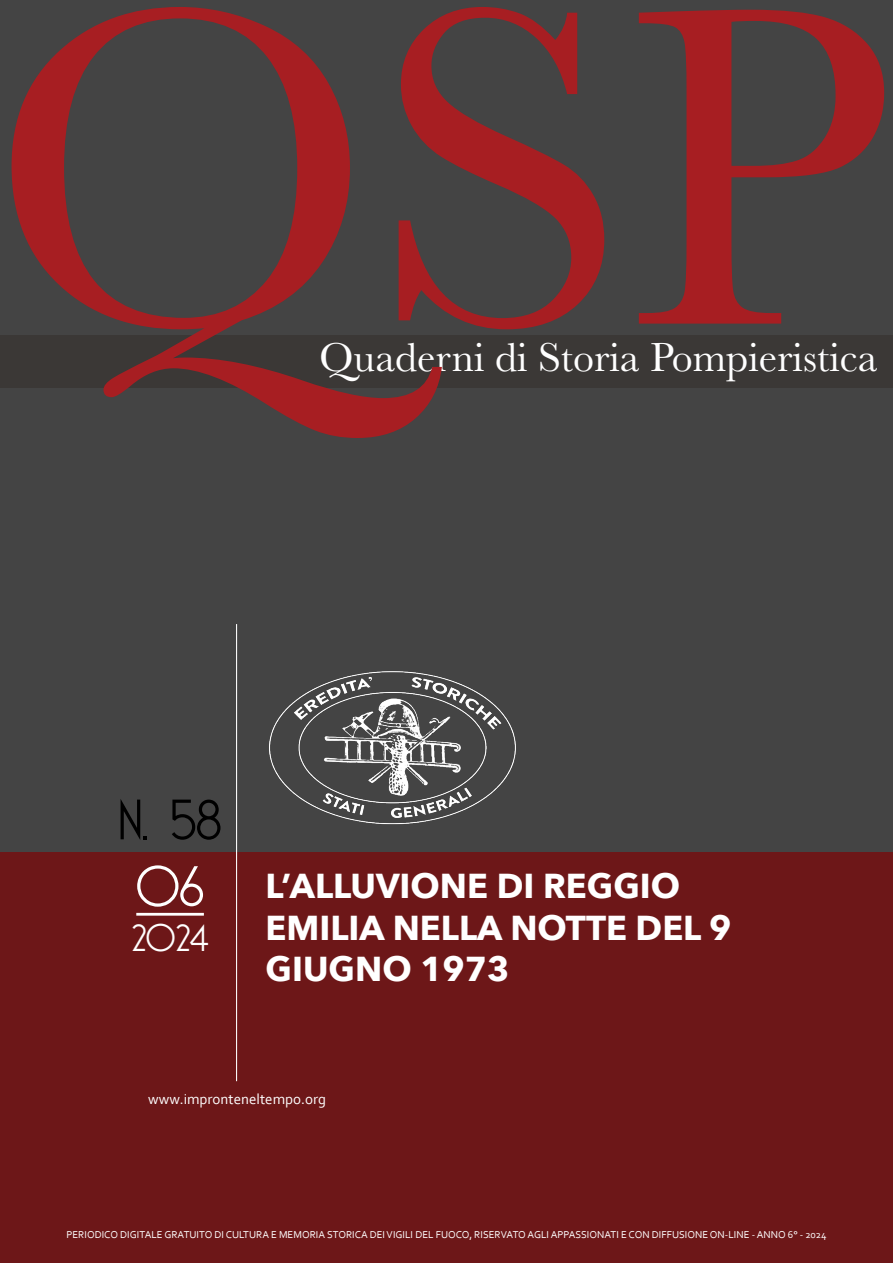
<style>
.page{position:relative;width:893px;height:1263px;background:#fff}
.page>*{position:absolute;margin:0;border:0;box-sizing:border-box;transform-origin:0 0}
.t1{font:469.5px "Baskerville";color:#a71e22}
.t2{font:300 55.5px "Bellerose";color:#000}
.t3{font:300 55.5px "Bellerose";color:#fff}
.t4{font:42px "Baskerville";color:#fff}
.t5{font:300 37.5px "Bellerose";color:#fff}
.t6{font:700 34.5px/41.4px "Avenir Next";color:#fff}
.t7{font:15px "Corbel";color:#fff}
.t8{font:10.5px "Corbel";color:#fff}
</style>
<div class="page">
<div style="left:0;top:0;width:893px;height:878px;background:#444"></div>
<div style="left:0;top:853px;width:893px;height:410px;background:#6d1718"></div>
<hr style="left:136px;top:913px;width:68px;height:3px;background:#fff">
<hr style="left:236px;top:624px;width:1px;height:457px;background:#fff">
<img style="left:269px;top:671px;width:247px;height:154px">
<div style="left:0;top:335px;width:893px;height:53px;background:#3b3836"></div>
<h1 class="t1" style="left:-13px;top:-128px;width:902px">QSP</h1>
<h3 class="t4" style="left:319px;top:331px;width:560px">Quaderni di Storia Pompieristica</h3>
<h2 class="t2" style="left:119px;top:788px;width:104px">N. 58</h2>
<h2 class="t3" style="left:136px;top:855px;width:69px">06</h2>
<h3 class="t5" style="left:131px;top:916px;width:79px">2024</h3>
<h3 class="t6" style="left:266px;top:865px;width:467px">L’ALLUVIONE DI REGGIO<br>EMILIA NELLA NOTTE DEL 9<br>GIUGNO 1973</h3>
<h3 class="t7" style="left:148px;top:1089px;width:179px">www.impronteneltempo.org</h3>
<p class="t8" style="left:66px;top:1228px;width:762px">PERIODICO DIGITALE GRATUITO DI CULTURA E MEMORIA STORICA DEI VIGILI DEL FUOCO, RISERVATO AGLI APPASSIONATI E CON DIFFUSIONE ON-LINE - ANNO 6° - 2024</p>
</div>
